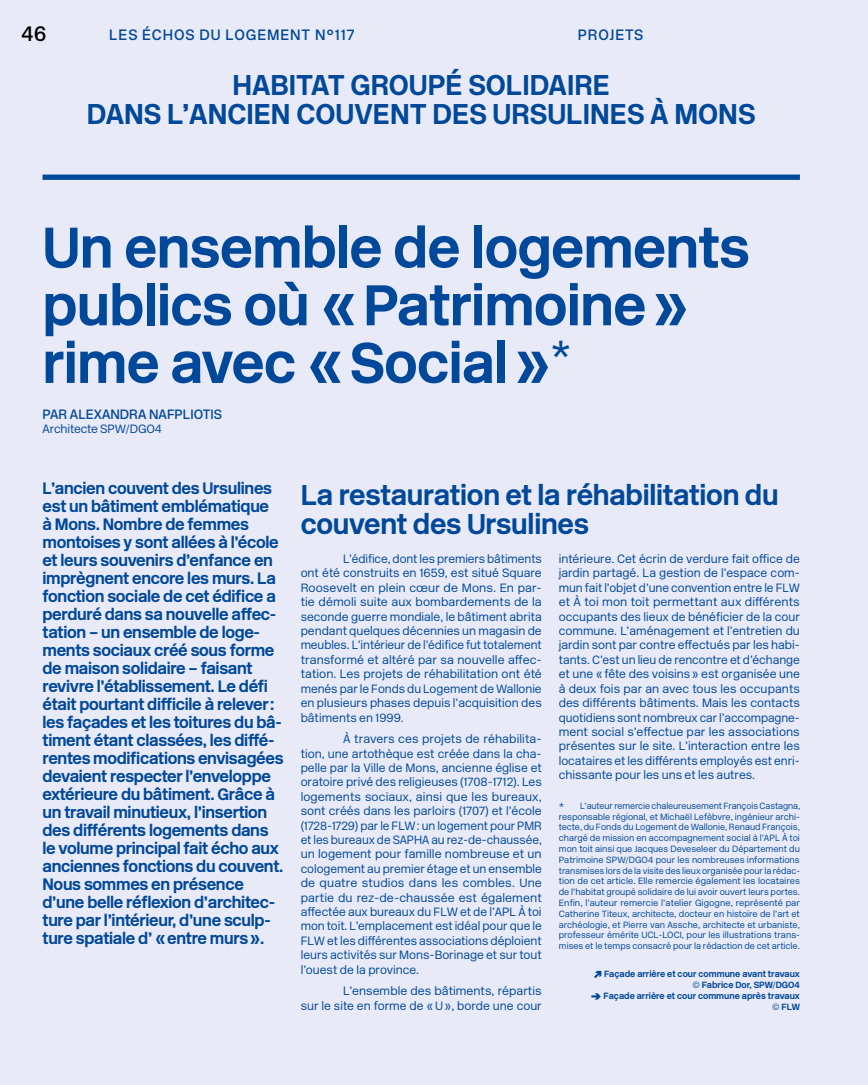
<style>
.page{position:relative;width:868px;height:1085px;background:#fff}
.page>*{position:absolute;margin:0;border:0;box-sizing:border-box;transform-origin:0 0}
.t1{font:700 57px/57.6px "New Rail Alphabet";letter-spacing:-.01em;color:#00489a}
.t2{font:700 28.5px/28.8px "New Rail Alphabet";letter-spacing:-.01em;color:#00489a;text-align:center}
.t3{font:500 21px "New Rail Alphabet";color:#000}
.t4{font:700 16.5px/18px "New Rail Alphabet";letter-spacing:-.02em;color:#00489a}
.t5{font:500 15px "New Rail Alphabet";letter-spacing:.06em;color:#00489a}
.t6{font:500 13.5px "New Rail Alphabet";color:#00489a}
.t7{font:300 12px/14.4px "New Rail Alphabet";color:#00489a;text-align:justify}
.t8{font:300 9px/10.8px "New Rail Alphabet";color:#00489a;text-align:justify}
.t9{font:700 9px/10.8px "New Rail Alphabet";color:#00489a;text-align:right}
</style>
<div class="page">
<div style="left:0;top:0;width:867px;height:1084px;background:#e9eaf7"></div>
<div style="left:43px;top:174px;width:756px;height:6px;background:#00489a"></div>
<h3 class="t3" style="left:21px;top:20px;width:27px">46</h3>
<p class="t5" style="left:109px;top:24px;width:247px">LES ÉCHOS DU LOGEMENT N°117</p>
<p class="t5" style="left:577px;top:24px;width:67px">PROJETS</p>
<h2 class="t2" style="left:87px;top:70px;width:670px">HABITAT GROUPÉ SOLIDAIRE<br>DANS L’ANCIEN COUVENT DES URSULINES À MONS</h2>
<h1 class="t1" style="left:43px;top:219px;width:708px">Un ensemble de logements publics où «Patrimoine» rime avec «Social»<sup>*</sup></h1>
<p class="t6" style="left:43px;top:405px;width:181px">PAR ALEXANDRA NAFPLIOTIS</p>
<p class="t7" style="left:43px;top:421px;width:121px">Architecte SPW/DGO4</p>
<p class="t4" style="left:43px;top:479px;width:242px">L’ancien couvent des Ursulines est un bâtiment emblématique<br>à Mons. Nombre de femmes montoises y sont allées à l’école et leurs souvenirs d’enfance en imprègnent encore les murs. La fonction sociale de cet édifice a perduré dans sa nouvelle affec&shy;tation – un ensemble de loge&shy;ments sociaux créé sous forme de maison solidaire – faisant revivre l’établissement. Le défi était pourtant difficile à relever: les façades et les toitures du bâ&shy;timent étant classées, les diffé&shy;rentes modifications envisagées devaient respecter l’enveloppe extérieure du bâtiment. Grâce à un travail minutieux, l’insertion des différents logements dans le volume principal fait écho aux anciennes fonctions du couvent.<br>Nous sommes en présence d’une belle réflexion d’architec&shy;ture par l’intérieur, d’une sculp&shy;ture spatiale d’ «entre murs».</p>
<h2 class="t2" style="left:300px;top:481px;width:479px;text-align:left">La restauration et la réhabilitation du couvent des Ursulines</h2>
<p class="t7" style="left:300px;top:551px;width:243px;text-indent:43px">L’édifice, dont les premiers bâtiments ont été construits en 1659, est situé Square Roosevelt en plein cœur de Mons. En par&shy;tie démoli suite aux bombardements de la seconde guerre mondiale, le bâtiment abrita pendant quelques décennies un magasin de meubles. L’intérieur de l’édifice fut totalement transformé et altéré par sa nouvelle affec&shy;tation. Les projets de réhabilitation ont été menés par le Fonds du Logement de Wallonie en plusieurs phases depuis l’acquisition des bâtiments en 1999.</p>
<p class="t7" style="left:300px;top:731px;width:243px;text-indent:43px">À travers ces projets de réhabilita&shy;tion, une artothèque est créée dans la cha&shy;pelle par la Ville de Mons, ancienne église et oratoire privé des religieuses (1708-1712). Les logements sociaux, ainsi que les bureaux, sont créés dans les parloirs (1707) et l’école (1728-1729) par le FLW: un logement pour PMR et les bureaux de SAPHA au rez-de-chaussée, un logement pour famille nombreuse et un cologement au premier étage et un ensemble de quatre studios dans les combles. Une partie du rez-de-chaussée est également affectée aux bureaux du FLW et de l’APL À toi mon toit. L’emplacement est idéal pour que le FLW et les différentes associations déploient leurs activités sur Mons-Borinage et sur tout l’ouest de la province.</p>
<p class="t7" style="left:300px;top:983px;width:242px;text-align:right">L’ensemble des bâtiments, répartis<br>sur le site en forme de «U», borde une cour</p>
<p class="t7" style="left:558px;top:551px;width:242px">intérieure. Cet écrin de verdure fait office de jardin partagé. La gestion de l’espace com&shy;mun fait l’objet d’une convention entre le FLW et À toi mon toit permettant aux différents occupants des lieux de bénéficier de la cour commune. L’aménagement et l’entretien du jardin sont par contre effectués par les habi&shy;tants. C’est un lieu de rencontre et d’échange et une «fête des voisins» est organisée une à deux fois par an avec tous les occupants des différents bâtiments. Mais les contacts quotidiens sont nombreux car l’accompagne&shy;ment social s’effectue par les associations présentes sur le site. L’interaction entre les locataires et les différents employés est enri&shy;chissante pour les uns et les autres.</p>
<p class="t8" style="left:558px;top:800px;width:243px">* L’auteur remercie chaleureusement François Castagna, responsable régional, et Michaël Lefèbvre, ingénieur archi&shy;tecte, du Fonds du Logement de Wallonie, Renaud François, chargé de mission en accompagnement social à l’APL À toi mon toit ainsi que Jacques Deveseleer du Département du Patrimoine SPW/DGO4 pour les nombreuses informations transmises lors de la visite des lieux organisée pour la rédac&shy;tion de cet article. Elle remercie également les locataires de l’habitat groupé solidaire de lui avoir ouvert leurs portes.<br>Enfin, l’auteur remercie l’atelier Gigogne, représenté par Catherine Titeux, architecte, docteur en histoire de l’art et archéologie, et Pierre van Assche, architecte et urbaniste, professeur émérite UCL-LOCI, pour les illustrations trans&shy;mises et le temps consacré pour la rédaction de cet article.</p>
<p class="t9" style="left:590px;top:968px;width:210px">Façade arrière et cour commune avant travaux<br>© Fabrice Dor, SPW/DGO4<br>&gt; Façade arrière et cour commune après travaux © FLW</p>
</div>
